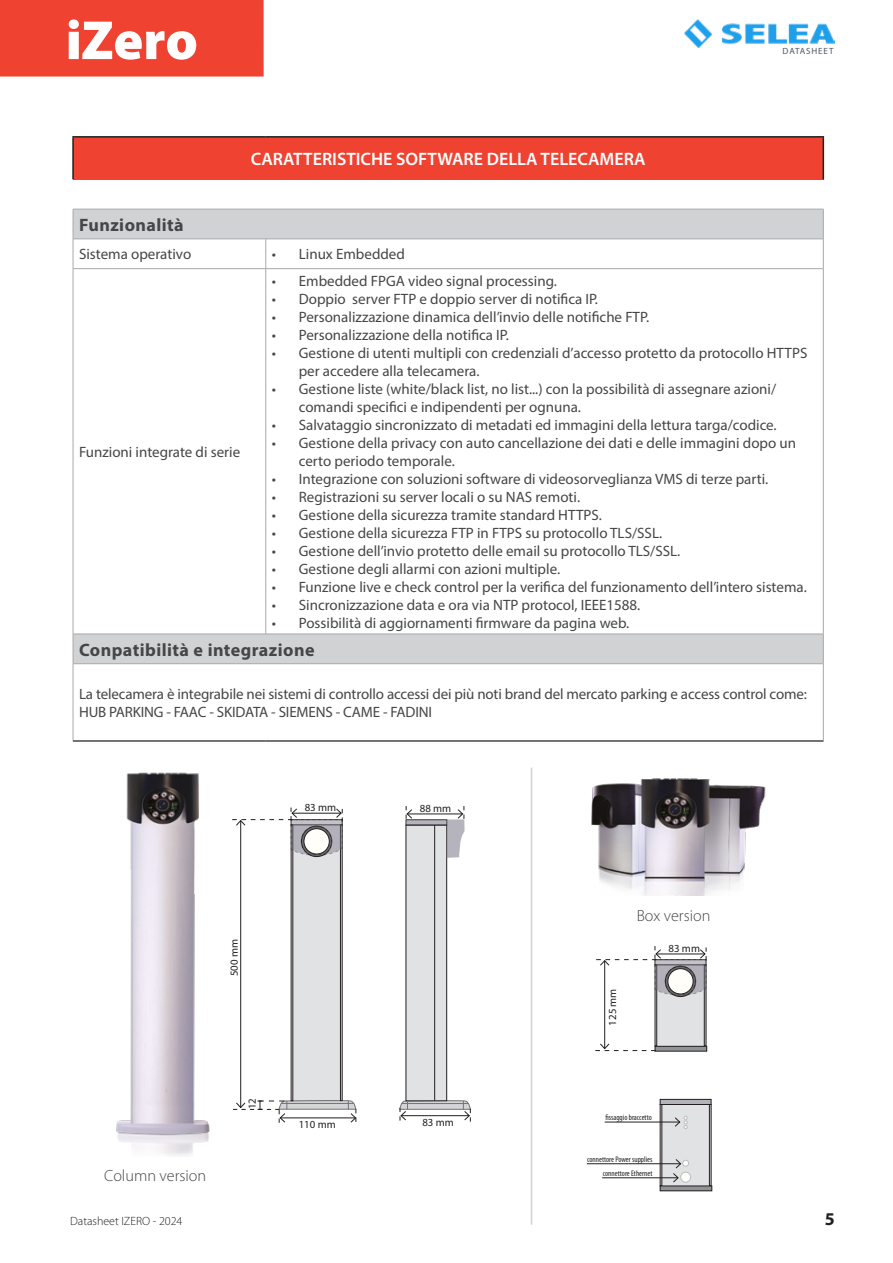
<style>
.page{position:relative;width:893px;height:1263px;background:#fff}
.page>*{position:absolute;margin:0;border:0;box-sizing:border-box;transform-origin:0 0}
.t1{font:900 55.5px "Myriad Pro";letter-spacing:-.01em;color:#fff}
.t2{font:600 18px "Myriad Pro";color:#fff}
.t3{font:700 18px "Myriad Pro";letter-spacing:.025em;color:#454647}
.t4{font:700 18px "Myriad Pro";color:#231f20}
.t5{font:300 16.2px "Myriad Pro";color:#454647}
.t6{font:15px/18px "Myriad Pro";color:#454647}
.t7{font:300 12px "Myriad Pro";color:#231f20}
.t8{font:10.8px "Myriad Pro";color:#231f20}
.t9{font:9px "Myriad Pro";letter-spacing:.1em;color:#4f5766}
.t10{font:condensed 8.1px "Myriad Pro";color:#231f20}
</style>
<div class="page">
<div style="left:73px;top:137px;width:750px;height:42px;background:#ef4230"></div>
<svg style="left:74px;top:210px;width:749px;height:453px"></svg>
<hr style="left:72px;top:136px;width:194px;height:2px;background:#231f20">
<hr style="left:72px;top:138px;width:2px;height:41px;background:#231f20">
<hr style="left:266px;top:136px;width:558px;height:2px;background:#231f20">
<hr style="left:823px;top:138px;width:1px;height:41px;background:#231f20">
<hr style="left:73px;top:209px;width:1px;height:30px;background:#a8a9ad">
<hr style="left:823px;top:209px;width:1px;height:30px;background:#a8a9ad">
<hr style="left:73px;top:239px;width:193px;height:1px;background:#a8a9ad">
<svg style="left:73px;top:239px;width:1px;height:29px"></svg>
<hr style="left:266px;top:239px;width:557px;height:1px;background:#a8a9ad">
<svg style="left:265px;top:239px;width:1px;height:29px"></svg>
<svg style="left:823px;top:239px;width:1px;height:29px"></svg>
<hr style="left:73px;top:268px;width:193px;height:1px;background:#a8a9ad">
<hr style="left:73px;top:269px;width:1px;height:365px;background:#a8a9ad">
<hr style="left:266px;top:268px;width:557px;height:1px;background:#a8a9ad">
<hr style="left:265px;top:269px;width:1px;height:365px;background:#a8a9ad">
<hr style="left:823px;top:269px;width:1px;height:365px;background:#a8a9ad">
<hr style="left:73px;top:634px;width:193px;height:1px;background:#a8a9ad">
<svg style="left:73px;top:634px;width:1px;height:29px"></svg>
<hr style="left:266px;top:634px;width:557px;height:1px;background:#a8a9ad">
<svg style="left:823px;top:634px;width:1px;height:29px"></svg>
<hr style="left:73px;top:663px;width:193px;height:1px;background:#a8a9ad">
<hr style="left:73px;top:664px;width:1px;height:76px;background:#a8a9ad">
<hr style="left:266px;top:663px;width:557px;height:1px;background:#a8a9ad">
<hr style="left:823px;top:664px;width:1px;height:76px;background:#a8a9ad">
<hr style="left:73px;top:209px;width:193px;height:1px;background:#a8a9ad">
<hr style="left:266px;top:209px;width:557px;height:1px;background:#a8a9ad">
<hr style="left:73px;top:740px;width:193px;height:2px;background:#454647">
<hr style="left:266px;top:740px;width:557px;height:2px;background:#454647">
<img style="left:685px;top:20px;width:149px;height:28px">
<div style="left:0;top:0;width:264px;height:77px;background:#ef4230"></div>
<img style="left:116px;top:772px;width:94px;height:384px">
<div style="left:406px;top:825px;width:41px;height:276px;background:#e1e2e4"></div>
<div style="left:406px;top:825px;width:41px;height:276px;border:1px solid #231f20"></div>
<svg style="left:400px;top:1100px;width:71px;height:21px"></svg>
<hr style="left:434px;top:825px;width:1px;height:276px;background:#231f20">
<svg style="left:406px;top:806px;width:59px;height:52px"></svg>
<div style="left:291px;top:825px;width:51px;height:276px;background:#e1e2e4"></div>
<div style="left:340px;top:825px;width:2px;height:276px;border:1px solid #231f20"></div>
<div style="left:301px;top:826px;width:31px;height:31px;border:1px solid #231f20;border-radius:50%"></div>
<hr style="left:240px;top:821px;width:1px;height:286px;background:#231f20">
<svg style="left:232px;top:807px;width:111px;height:48px"></svg>
<svg style="left:233px;top:1100px;width:124px;height:23px"></svg>
<div style="left:655px;top:965px;width:51px;height:81px;background:#e1e2e4"></div>
<div style="left:655px;top:965px;width:2px;height:81px;border:1px solid #231f20"></div>
<div style="left:704px;top:965px;width:2px;height:81px;border:1px solid #231f20"></div>
<div style="left:665px;top:966px;width:31px;height:31px;border:1px solid #231f20;border-radius:50%"></div>
<hr style="left:604px;top:961px;width:1px;height:87px;background:#231f20">
<svg style="left:596px;top:946px;width:111px;height:49px"></svg>
<div style="left:655px;top:1046px;width:52px;height:5px;background:#919396"></div>
<div style="left:655px;top:1046px;width:52px;height:5px;border:1px solid #231f20"></div>
<svg style="left:595px;top:1043px;width:61px;height:8px"></svg>
<div style="left:660px;top:1104px;width:51px;height:82px;background:#e1e2e4"></div>
<div style="left:709px;top:1104px;width:2px;height:82px;border:1px solid #231f20"></div>
<div style="left:660px;top:1099px;width:51px;height:5px;background:#b6b2b9"></div>
<div style="left:660px;top:1099px;width:51px;height:5px;border:1px solid #231f20"></div>
<div style="left:660px;top:1186px;width:52px;height:5px;background:#919396"></div>
<div style="left:660px;top:1186px;width:52px;height:5px;border:1px solid #231f20"></div>
<div style="left:681px;top:1172px;width:10px;height:10px;border:1px solid #bcbdc0;border-radius:50%"></div>
<hr style="left:605px;top:1122px;width:75px;height:1px;background:#231f20">
<svg style="left:675px;top:1116px;width:12px;height:13px"></svg>
<hr style="left:587px;top:1163px;width:94px;height:1px;background:#231f20">
<hr style="left:602px;top:1177px;width:76px;height:1px;background:#231f20">
<svg style="left:673px;top:1159px;width:16px;height:23px"></svg>
<img style="left:591px;top:778px;width:175px;height:118px">
<hr style="left:531px;top:767px;width:1px;height:458px;background:#d1d2d4">
<p class="t1" style="left:66px;top:9px;width:134px">iZero</p>
<p class="t2" style="left:251px;top:147px;width:396px">CARATTERISTICHE SOFTWARE DELLA TELECAMERA</p>
<p class="t3" style="left:79px;top:213px;width:106px">Funzionalità</p>
<p class="t6" style="left:79px;top:245px;width:114px">Sistema operativo</p>
<p class="t6" style="left:272px;top:245px;width:135px">• Linux Embedded</p>
<p class="t9" style="left:783px;top:46px;width:52px">DATASHEET</p>
<p class="t6" style="left:272px;top:272px;width:287px">• Embedded FPGA video signal processing.</p>
<p class="t6" style="left:272px;top:290px;width:328px">• Doppio server FTP e doppio server di notifica IP.</p>
<p class="t6" style="left:272px;top:308px;width:379px">• Personalizzazione dinamica dell’invio delle notifiche FTP.</p>
<p class="t6" style="left:272px;top:326px;width:239px">• Personalizzazione della notifica IP.</p>
<p class="t6" style="left:299px;top:344px;width:510px;text-indent:-27px">• Gestione di utenti multipli con credenziali d’accesso protetto da protocollo HTTPS per accedere alla telecamera.</p>
<p class="t6" style="left:299px;top:380px;width:479px;text-indent:-27px">• Gestione liste (white/black list, no list...) con la possibilità di assegnare azioni/ comandi specifici e indipendenti per ognuna.</p>
<p class="t6" style="left:272px;top:416px;width:506px">• Salvataggio sincronizzato di metadati ed immagini della lettura targa/codice.</p>
<p class="t6" style="left:299px;top:434px;width:499px;text-indent:-27px">• Gestione della privacy con auto cancellazione dei dati e delle immagini dopo un certo periodo temporale.</p>
<p class="t6" style="left:272px;top:470px;width:498px">• Integrazione con soluzioni software di videosorveglianza VMS di terze parti.</p>
<p class="t6" style="left:272px;top:488px;width:310px">• Registrazioni su server locali o su NAS remoti.</p>
<p class="t6" style="left:272px;top:506px;width:332px">• Gestione della sicurezza tramite standard HTTPS.</p>
<p class="t6" style="left:272px;top:524px;width:392px">• Gestione della sicurezza FTP in FTPS su protocollo TLS/SSL.</p>
<p class="t6" style="left:272px;top:542px;width:410px">• Gestione dell’invio protetto delle email su protocollo TLS/SSL.</p>
<p class="t6" style="left:272px;top:560px;width:290px">• Gestione degli allarmi con azioni multiple.</p>
<p class="t6" style="left:272px;top:578px;width:537px">• Funzione live e check control per la verifica del funzionamento dell’intero sistema.</p>
<p class="t6" style="left:272px;top:596px;width:370px">• Sincronizzazione data e ora via NTP protocol, IEEE1588.</p>
<p class="t6" style="left:272px;top:614px;width:359px">• Possibilità di aggiornamenti firmware da pagina web.</p>
<p class="t3" style="left:79px;top:638px;width:237px">Conpatibilità e integrazione</p>
<p class="t6" style="left:79px;top:685px;width:729px">La telecamera è integrabile nei sistemi di controllo accessi dei più noti brand del mercato parking e access control come:</p>
<p class="t6" style="left:79px;top:703px;width:355px">HUB PARKING - FAAC - SKIDATA - SIEMENS - CAME - FADINI</p>
<p class="t6" style="left:79px;top:443px;width:163px">Funzioni integrate di serie</p>
<p class="t8" style="left:305px;top:800px;width:33px">83 mm</p>
<p class="t8" style="left:227px;top:976px;width:39px;rotate:-90deg">500 mm</p>
<p class="t5" style="left:104px;top:1166px;width:104px">Column version</p>
<p class="t8" style="left:246px;top:1109px;width:13px;rotate:-90deg">12</p>
<p class="t8" style="left:299px;top:1117px;width:39px">110 mm</p>
<p class="t8" style="left:420px;top:802px;width:33px">88 mm</p>
<p class="t8" style="left:422px;top:1115px;width:33px">83 mm</p>
<p class="t5" style="left:637px;top:906px;width:75px">Box version</p>
<p class="t8" style="left:606px;top:1025px;width:38px;rotate:-90deg">125 mm</p>
<p class="t8" style="left:669px;top:942px;width:33px">83 mm</p>
<p class="t10" style="left:605px;top:1113px;width:48px">fissaggio braccetto</p>
<p class="t10" style="left:587px;top:1154px;width:67px">connettore Power supplies</p>
<p class="t10" style="left:603px;top:1168px;width:51px">connettore Ethernet</p>
<p class="t7" style="left:70px;top:1214px;width:114px">Datasheet IZERO - 2024</p>
<p class="t4" style="left:825px;top:1208px;width:11px">5</p>
</div>
